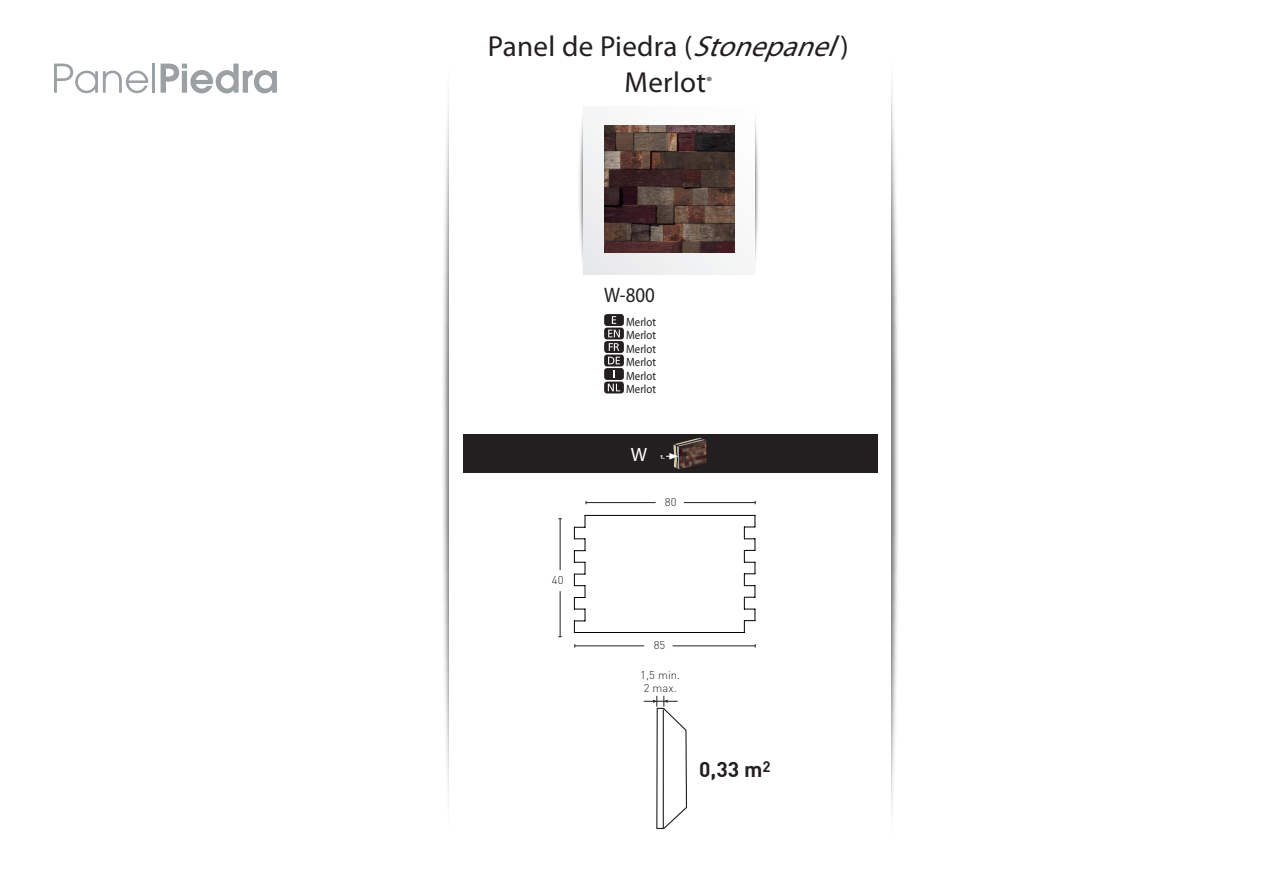
<style>
.page{position:relative;width:1263px;height:893px;background:#fff}
.page>*{position:absolute;margin:0;border:0;box-sizing:border-box;transform-origin:0 0}
.t1{font:29.1px "Myriad Pro";letter-spacing:.01em;color:#231f20}
.t2{font:700 21px "DIN";color:#231f20}
.t3{font:21px "Myriad Pro";color:#231f20;scale:.9 1}
.t4{font:19.35px "Myriad Pro";color:#fff}
.t5{font:12px "Myriad Pro";color:#231f20;scale:.9 1}
.t6{font:300 11.25px "DIN";letter-spacing:.01em;color:#231f20}
.t7{font:900 5.4px "DIN";color:#fff}
.s1{font-style:italic}
</style>
<div class="page">
<img style="left:892px;top:96px;width:6px;height:704px">
<img style="left:443px;top:96px;width:6px;height:704px">
<img style="left:579px;top:116px;width:4px;height:148px">
<img style="left:755px;top:118px;width:4px;height:145px">
<div style="left:583px;top:106px;width:171px;height:168px;background:#f4f5f5"></div>
<div style="left:604px;top:314px;width:20px;height:12px;background:#231f20;border-radius:3px"></div>
<svg style="left:612px;top:316px;width:4px;height:8px"></svg>
<svg style="left:604px;top:328px;width:20px;height:11px"></svg>
<svg style="left:608px;top:330px;width:12px;height:7px"></svg>
<div style="left:604px;top:341px;width:20px;height:12px;background:#231f20;border-radius:3px"></div>
<svg style="left:609px;top:343px;width:10px;height:8px"></svg>
<svg style="left:604px;top:355px;width:20px;height:11px"></svg>
<svg style="left:608px;top:357px;width:12px;height:7px"></svg>
<div style="left:604px;top:368px;width:20px;height:12px;background:#231f20;border-radius:3px"></div>
<svg style="left:613px;top:370px;width:2px;height:8px"></svg>
<svg style="left:604px;top:382px;width:20px;height:11px"></svg>
<svg style="left:608px;top:384px;width:12px;height:7px"></svg>
<img style="left:604px;top:125px;width:130px;height:127px">
<div style="left:463px;top:435px;width:414px;height:38px;background:#231f20"></div>
<hr style="left:644px;top:701px;width:34px;height:1px;background:#231f20">
<svg style="left:653px;top:696px;width:35px;height:133px"></svg>
<hr style="left:663px;top:710px;width:1px;height:118px;background:#231f20">
<hr style="left:560px;top:519px;width:1px;height:51px;background:#231f20">
<hr style="left:560px;top:591px;width:1px;height:46px;background:#231f20">
<hr style="left:684px;top:502px;width:71px;height:1px;background:#231f20">
<hr style="left:586px;top:502px;width:69px;height:1px;background:#231f20">
<svg style="left:574px;top:515px;width:12px;height:117px"></svg>
<hr style="left:585px;top:515px;width:170px;height:1px;background:#000001">
<svg style="left:744px;top:515px;width:12px;height:117px"></svg>
<hr style="left:574px;top:632px;width:170px;height:1px;background:#000001">
<hr style="left:673px;top:645px;width:82px;height:1px;background:#231f20">
<hr style="left:575px;top:645px;width:69px;height:1px;background:#231f20">
<svg style="left:666px;top:438px;width:39px;height:32px"></svg>
<img style="left:679px;top:440px;width:27px;height:29px">
<svg style="left:54px;top:64px;width:94px;height:29px"></svg>
<hr style="left:152px;top:64px;width:3px;height:29px;background:#9ba0a3">
<svg style="left:161px;top:64px;width:116px;height:29px"></svg>
<p class="t1" style="left:488px;top:28px;width:362px">Panel de Piedra (<span class="s1">Stonepanel</span>)</p>
<p class="t1" style="left:625px;top:64px;width:89px">Merlot<sup>®</sup></p>
<p class="t3" style="left:604px;top:282px;width:58px">W-800</p>
<p class="t5" style="left:626px;top:315px;width:35px">Merlot</p>
<p class="t5" style="left:626px;top:328px;width:35px">Merlot</p>
<p class="t5" style="left:626px;top:342px;width:35px">Merlot</p>
<p class="t5" style="left:626px;top:355px;width:35px">Merlot</p>
<p class="t5" style="left:626px;top:369px;width:35px">Merlot</p>
<p class="t5" style="left:626px;top:382px;width:35px">Merlot</p>
<p class="t4" style="left:631px;top:442px;width:18px">W</p>
<p class="t7" style="left:660px;top:453px;width:6px">1.</p>
<p class="t6" style="left:552px;top:573px;width:13px">40</p>
<p class="t6" style="left:665px;top:495px;width:13px">80</p>
<p class="t6" style="left:654px;top:638px;width:13px">85</p>
<p class="t6" style="left:640px;top:668px;width:42px">1,5 min.</p>
<p class="t6" style="left:644px;top:681px;width:35px">2 max.</p>
<p class="t2" style="left:699px;top:755px;width:73px">0,33 m<sup>2</sup></p>
</div>
